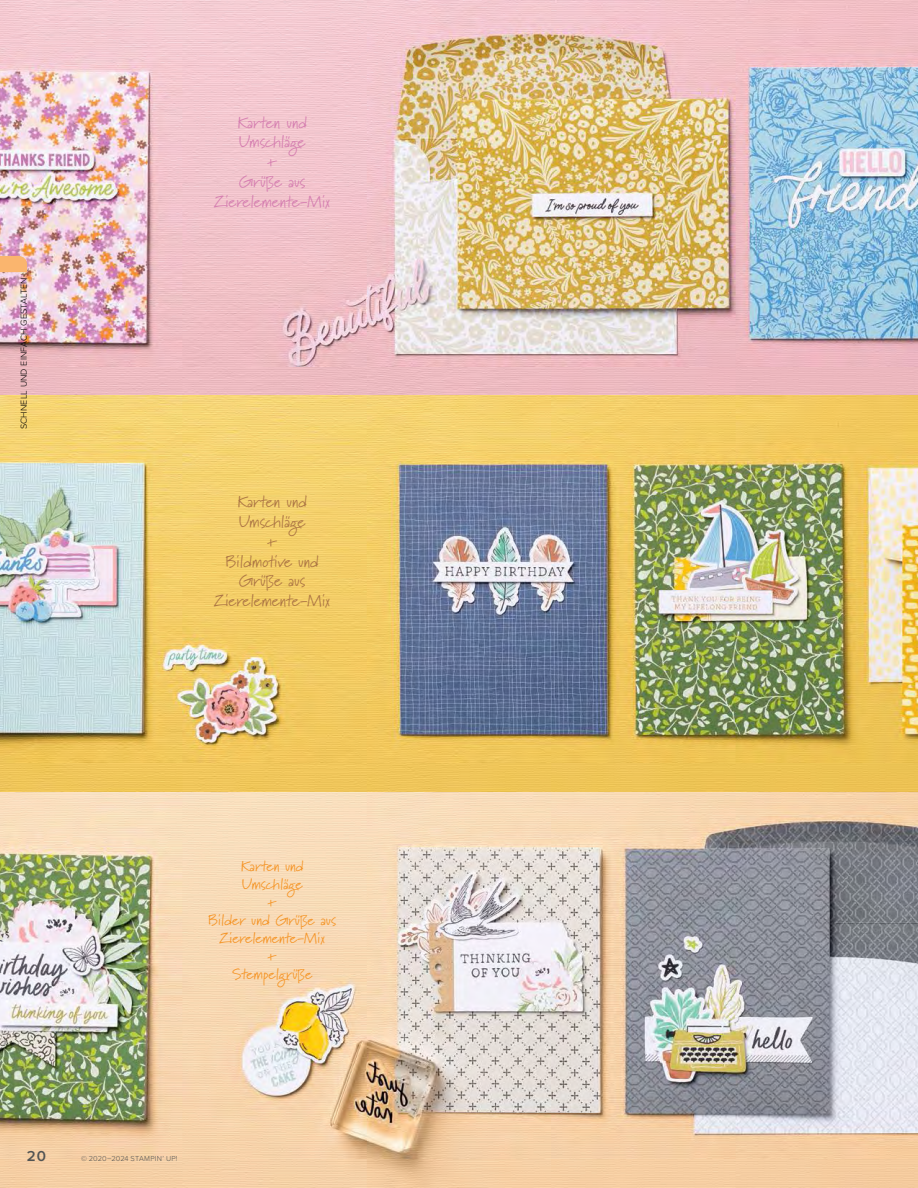
<style>
.page{position:relative;width:918px;height:1188px;background:#fff}
.page>*{position:absolute;margin:0;border:0;box-sizing:border-box;transform-origin:0 0}
.t1{font:16.5px/19.8px "Marydale";color:#ab7444;text-align:center}
.t2{font:16.5px/19.8px "Marydale";color:#d57db0;text-align:center}
.t3{font:15px/18px "Marydale";color:#f59323;text-align:center}
.t4{font:600 15px "Proxima Nova";color:#525453}
.t5{font:300 9px "Proxima Nova";letter-spacing:.02em;color:#000}
.t6{font:300 7.5px "Proxima Nova";letter-spacing:.01em;color:#525453}
</style>
<div class="page">
<img style="left:0;top:0;width:918px;height:1188px">
<svg style="left:0;top:256px;width:27px;height:16px"></svg>
<p class="t5" style="left:17px;top:429px;width:153px;rotate:-90deg">SCHNELL UND EINFACH GESTALTEN</p>
<p class="t2" style="left:215px;top:112px;width:117px">Karten und<br>Umschläge<br>+<br>Grüße aus<br>Zierelemente-Mix</p>
<p class="t1" style="left:215px;top:492px;width:117px">Karten und<br>Umschläge<br>+<br>Bildmotive und<br>Grüße aus<br>Zierelemente-Mix</p>
<p class="t3" style="left:208px;top:857px;width:129px">Karten und<br>Umschläge<br>+<br>Bilder und Grüße aus<br>Zierelemente-Mix<br>+<br>Stempelgrüße</p>
<p class="t4" style="left:27px;top:1145px;width:20px">20</p>
<p class="t6" style="left:81px;top:1153px;width:98px">© 2020–2024 STAMPIN’ UP!</p>
</div>
